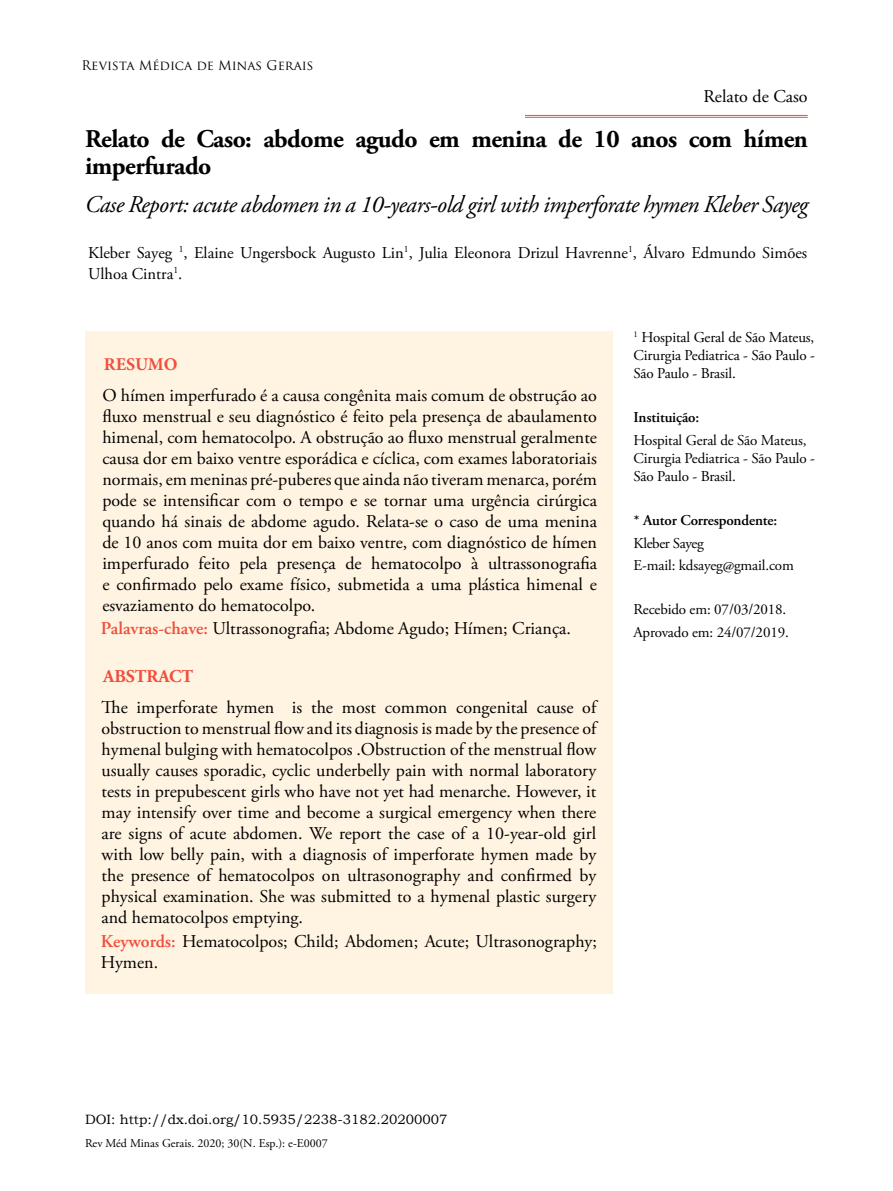
<style>
.page{position:relative;width:893px;height:1191px;background:#fff}
.page>*{position:absolute;margin:0;border:0;box-sizing:border-box;transform-origin:0 0}
.t1{font:700 25.5px/27px "Adobe Garamond Pro";letter-spacing:-.02em;color:#000}
.t2{font:italic 24px "Adobe Garamond Pro";letter-spacing:-.02em;color:#000}
.t3{font:18px/21px "Adobe Garamond Pro";color:#000;text-align:justify}
.t4{font:18px "Adobe Garamond Pro";color:#000101}
.t5{font:700 18px "Adobe Garamond Pro";color:#f04e3d}
.t6{font:700 18px "Minion Pro";letter-spacing:-.005em;color:#f04e3d}
.t7{font:16.5px/21px "Adobe Garamond Pro";color:#000101}
.t8{font:15px/18px "Adobe Garamond Pro";letter-spacing:-.01em;color:#000101}
.t9{font:600 15px "Adobe Garamond Pro";letter-spacing:-.01em;color:#000101}
.t10{font:13.5px "Bookman Old Style";color:#000}
.t11{font:13.05px "Trajan Pro";color:#000}
.t12{font:12px "Adobe Garamond Pro";color:#000}
.s1{font-weight:600;color:#f04e3d}
</style>
<div class="page">
<hr style="left:85px;top:76px;width:723px;height:1px;background:#000">
<hr style="left:525px;top:115px;width:283px;height:1px;background:#f04e3d">
<hr style="left:525px;top:117px;width:283px;height:1px;background:#f04e3d">
<div style="left:85px;top:331px;width:527px;height:662px;background:#fff3e1"></div>
<div style="left:75px;top:52px;width:732px;height:33px;background:#fff"></div>
<p class="t11" style="left:82px;top:57px;width:234px">Revista Médica de Minas Gerais</p>
<p class="t12" style="left:85px;top:58px;width:299px">Abdome agudo em menina de 10 anos com hímen imperfurado.</p>
<p class="t4" style="left:703px;top:86px;width:106px">Relato de Caso</p>
<h1 class="t1" style="left:85px;top:126px;width:724px">Relato de Caso: abdome agudo em menina de 10 anos com hímen imperfurado</h1>
<h2 class="t2" style="left:85px;top:190px;width:725px">Case Report: acute abdomen in a 10-years-old girl with imperforate hymen Kleber Sayeg</h2>
<p class="t7" style="left:88px;top:242px;width:721px">Kleber Sayeg <sup>1</sup>, Elaine Ungersbock Augusto Lin<sup>1</sup>, Julia Eleonora Drizul Havrenne<sup>1</sup>, Álvaro Edmundo Simões<br>Ulhoa Cintra<sup>1</sup>.</p>
<p class="t6" style="left:104px;top:351px;width:75px">RESUMO</p>
<p class="t3" style="left:102px;top:385px;width:496px">O hímen imperfurado é a causa congênita mais comum de obstrução ao fluxo menstrual e seu diagnóstico é feito pela presença de abaulamento himenal, com hematocolpo. A obstrução ao fluxo menstrual geralmente causa dor em baixo ventre esporádica e cíclica, com exames laboratoriais normais, em meninas pré-puberes que ainda não tiveram menarca, porém pode se intensificar com o tempo e se tornar uma urgência cirúrgica quando há sinais de abdome agudo. Relata-se o caso de uma menina de 10 anos com muita dor em baixo ventre, com diagnóstico de hímen imperfurado feito pela presença de hematocolpo à ultrassonografia e confirmado pelo exame físico, submetida a uma plástica himenal e esvaziamento do hematocolpo.</p>
<p class="t4" style="left:101px;top:617px;width:471px"><span class="s1">Palavras-chave:</span> Ultrassonografia; Abdome Agudo; Hímen; Criança.</p>
<p class="t5" style="left:103px;top:665px;width:92px">ABSTRACT</p>
<p class="t3" style="left:102px;top:697px;width:496px">The imperforate hymen is the most common congenital cause of obstruction to menstrual flow and its diagnosis is made by the presence of hymenal bulging with hematocolpos .Obstruction of the menstrual flow usually causes sporadic, cyclic underbelly pain with normal laboratory tests in prepubescent girls who have not yet had menarche. However, it may intensify over time and become a surgical emergency when there are signs of acute abdomen. We report the case of a 10-year-old girl with low belly pain, with a diagnosis of imperforate hymen made by the presence of hematocolpos on ultrasonography and confirmed by physical examination. She was submitted to a hymenal plastic surgery and hematocolpos emptying.</p>
<p class="t3" style="left:101px;top:931px;width:497px"><span class="s1">Keywords:</span> Hematocolpos; Child; Abdomen; Acute; Ultrasonography;<br>Hymen.</p>
<p class="t8" style="left:634px;top:329px;width:183px;text-align:justify"><sup>1</sup> Hospital Geral de São Mateus, Cirurgia Pediatrica - São Paulo - São Paulo - Brasil.</p>
<p class="t9" style="left:634px;top:409px;width:67px">Instituição:</p>
<p class="t8" style="left:634px;top:431px;width:183px">Hospital Geral de São Mateus,<br>Cirurgia Pediatrica - São Paulo -<br>São Paulo - Brasil.</p>
<p class="t9" style="left:634px;top:512px;width:145px">* Autor Correspondente:</p>
<p class="t8" style="left:634px;top:532px;width:162px;line-height:22.2px">Kleber Sayeg<br>E-mail: kdsayeg@gmail.com</p>
<p class="t8" style="left:634px;top:599px;width:157px;line-height:22.2px">Recebido em: 07/03/2018.<br>Aprovado em: 24/07/2019.</p>
<p class="t10" style="left:85px;top:1110px;width:364px">DOI: http://dx.doi.org/10.5935/2238-3182.20200007</p>
<p class="t12" style="left:85px;top:1135px;width:244px">Rev Méd Minas Gerais. 2020; 30(N. Esp.): e-E0007</p>
</div>
